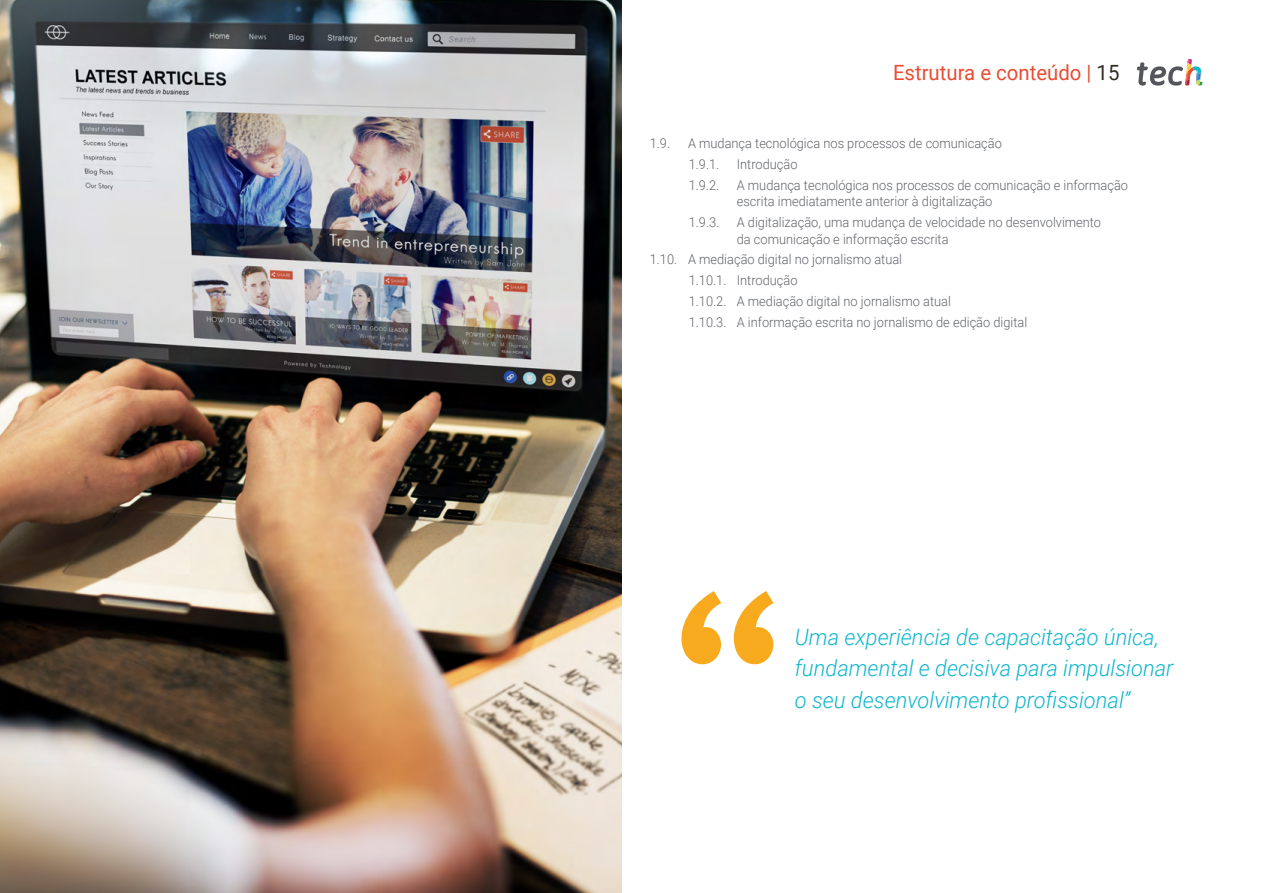
<style>
.page{position:relative;width:1263px;height:893px;background:#fff}
.page>*{position:absolute;margin:0;border:0;box-sizing:border-box;transform-origin:0 0}
.t1{font:italic 300 22.5px/31.5px "Roboto";color:#0fb6cf}
.t2{font:21px "Roboto";color:#e94d35}
.t3{font:300 13.5px/20.7px "Roboto";color:#61646a;scale:.95 1}
.s1{color:#312e20}
</style>
<div class="page">
<svg style="left:1137px;top:59px;width:65px;height:27px"></svg>
<svg style="left:681px;top:591px;width:93px;height:73px"></svg>
<img style="left:0;top:0;width:622px;height:893px">
<h2 class="t2" style="left:893px;top:57px;width:228px">Estrutura e conteúdo | <span class="s1">15</span></h2>
<p class="t3" style="left:650px;top:133px;width:23px">1.9.</p>
<p class="t3" style="left:688px;top:133px;width:332px">A mudança tecnológica nos processos de comunicação<br>1.9.1.</p>
<p class="t3" style="left:737px;top:153px;width:65px">Introdução</p>
<p class="t3" style="left:689px;top:174px;width:34px">1.9.2.</p>
<p class="t3" style="left:737px;top:176px;width:413px;line-height:16.5px">A mudança tecnológica nos processos de comunicação e informação escrita imediatamente anterior à digitalização</p>
<p class="t3" style="left:689px;top:211px;width:34px">1.9.3.</p>
<p class="t3" style="left:737px;top:213px;width:385px;line-height:16.5px">A digitalização, uma mudança de velocidade no desenvolvimento da comunicação e informação escrita</p>
<p class="t3" style="left:689px;top:249px;width:358px;text-indent:-39px">1.10. A mediação digital no jornalismo atual<br>1.10.1. Introdução<br>1.10.2. A mediação digital no jornalismo atual<br>1.10.3. A informação escrita no jornalismo de edição digital</p>
<h1 class="t1" style="left:795px;top:620px;width:380px">Uma experiência de capacitação única, fundamental e decisiva para impulsionar o seu desenvolvimento profissional”</h1>
</div>
